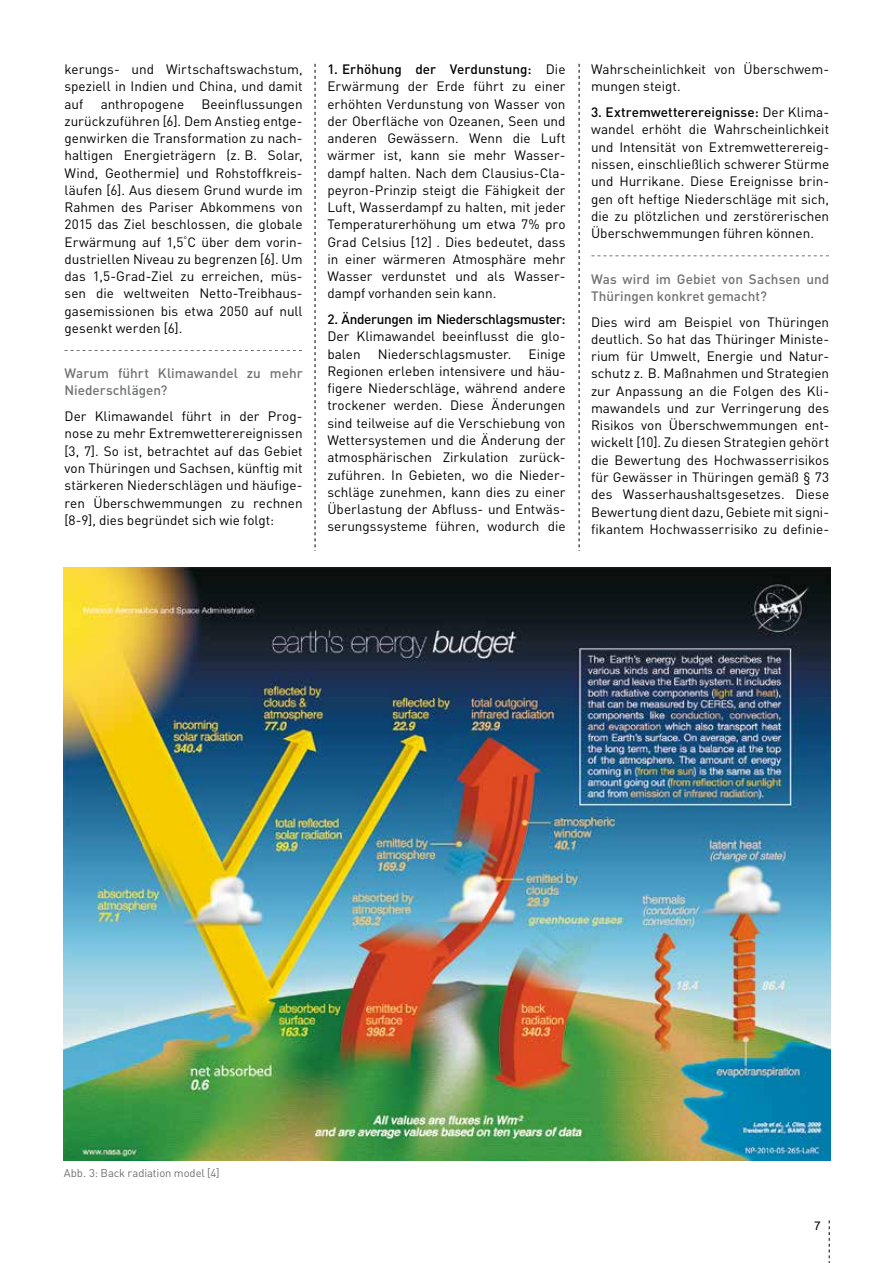
<style>
.page{position:relative;width:893px;height:1263px;background:#fff}
.page>*{position:absolute;margin:0;border:0;box-sizing:border-box;transform-origin:0 0}
.t1{font:13.5px/17.2px "DINOT";color:#000;text-align:justify}
.t2{font:500 13.5px/17.2px "DINOT";color:#707172}
.t3{font:500 13.5px "DINOT";letter-spacing:-.03em;color:#000}
.t4{font:12px "Arial";color:#000}
.t5{font:11.25px "DINOT";letter-spacing:-.005em;color:#707172}
.s1{font-weight:500}
</style>
<div class="page">
<svg style="left:829px;top:1220px;width:1px;height:43px"></svg>
<svg style="left:315px;top:64px;width:1px;height:487px"></svg>
<svg style="left:579px;top:64px;width:1px;height:487px"></svg>
<svg style="left:65px;top:350px;width:237px;height:1px"></svg>
<img style="left:64px;top:568px;width:766px;height:592px">
<svg style="left:591px;top:255px;width:238px;height:1px"></svg>
<p class="t1" style="left:65px;top:60px;width:240px">kerungs- und Wirtschaftswachstum, speziell in Indien und China, und damit auf</p>
<p class="t1" style="left:65px;top:94px;width:240px;text-indent:137px">Beeinflussungen zurückzuführen [6]. Dem Anstieg entge&shy;genwirken die Transformation zu nach&shy;haltigen Energieträgern (z. B. Solar, Wind, Geothermie) und Rohstoffkreis&shy;läufen [6]. Aus diesem Grund wurde im Rahmen des Pariser Abkommens von 2015 das Ziel beschlossen, die globale Erwärmung auf 1,5<sup>°</sup>C über dem vorin&shy;dustriellen Niveau zu begrenzen [6]. Um das 1,5-Grad-Ziel zu erreichen, müs&shy;sen die weltweiten Netto-Treibhaus&shy;gasemissionen bis etwa 2050 auf null gesenkt werden [6].</p>
<p class="t2" style="left:65px;top:364px;width:240px">Warum führt Klimawandel zu mehr<br>Niederschlägen?</p>
<p class="t1" style="left:65px;top:407px;width:240px">Der Klimawandel führt in der Prog&shy;nose zu mehr Extremwetterereignissen [3, 7]. So ist, betrachtet auf das Gebiet von Thüringen und Sachsen, künftig mit stärkeren Niederschlägen und häufige&shy;ren Überschwemmungen zu rechnen [8-9], dies begründet sich wie folgt:</p>
<p class="t1" style="left:101px;top:94px;width:85px">anthropogene</p>
<p class="t1" style="left:327px;top:60px;width:240px"><span class="s1">1. Erhöhung der Verdunstung:</span> Die Erwärmung der Erde führt zu einer erhöhten Verdunstung von Wasser von der Oberfläche von Ozeanen, Seen und anderen Gewässern. Wenn die Luft wärmer ist, kann sie mehr Wasser&shy;dampf halten. Nach dem Clausius-Cla&shy;peyron-Prinzip steigt die Fähigkeit der Luft, Wasserdampf zu halten, mit jeder Temperaturerhöhung um etwa 7% pro Grad Celsius [12] . Dies bedeutet, dass in einer wärmeren Atmosphäre mehr Wasser verdunstet und als Wasser&shy;dampf vorhanden sein kann.</p>
<p class="t3" style="left:327px;top:309px;width:240px">2. Änderungen im Niederschlagsmuster:</p>
<p class="t1" style="left:327px;top:327px;width:240px">Der Klimawandel beeinflusst die glo&shy;balen</p>
<p class="t1" style="left:327px;top:344px;width:240px;text-indent:201px">Einige Regionen erleben intensivere und häu&shy;figere Niederschläge, während andere trockener werden. Diese Änderungen sind teilweise auf die Verschiebung von Wettersystemen und die Änderung der atmosphärischen Zirkulation zurück&shy;zuführen. In Gebieten, wo die Nieder&shy;schläge zunehmen, kann dies zu einer Überlastung der Abfluss- und Entwäs&shy;serungssysteme führen, wodurch die</p>
<p class="t1" style="left:378px;top:344px;width:135px">Niederschlagsmuster.</p>
<p class="t1" style="left:591px;top:60px;width:240px">Wahrscheinlichkeit von Überschwem&shy;mungen steigt.</p>
<p class="t1" style="left:591px;top:103px;width:240px"><span class="s1">3. Extremwetterereignisse:</span> Der Klima&shy;wandel erhöht die Wahrscheinlichkeit und Intensität von Extremwetterereig&shy;nissen, einschließlich schwerer Stürme und Hurrikane. Diese Ereignisse brin&shy;gen oft heftige Niederschläge mit sich, die zu plötzlichen und zerstörerischen Überschwemmungen führen können.</p>
<p class="t2" style="left:591px;top:269px;width:240px">Was wird im Gebiet von Sachsen und<br>Thüringen konkret gemacht?</p>
<p class="t1" style="left:591px;top:312px;width:240px">Dies wird am Beispiel von Thüringen deutlich. So hat das Thüringer Ministe&shy;rium für Umwelt, Energie und Natur&shy;schutz z. B. Maßnahmen und Strategien zur Anpassung an die Folgen des Kli&shy;mawandels und zur Verringerung des Risikos von Überschwemmungen ent&shy;wickelt [10]. Zu diesen Strategien gehört die Bewertung des Hochwasserrisikos für Gewässer in Thüringen gemäß § 73 des Wasserhaushaltsgesetzes. Diese Bewertung dient dazu, Gebiete mit signi&shy;fikantem Hochwasserrisiko zu definie-</p>
<p class="t5" style="left:64px;top:1164px;width:157px">Abb. 3: Back radiation model [4]</p>
<p class="t4" style="left:814px;top:1217px;width:8px">7</p>
</div>
